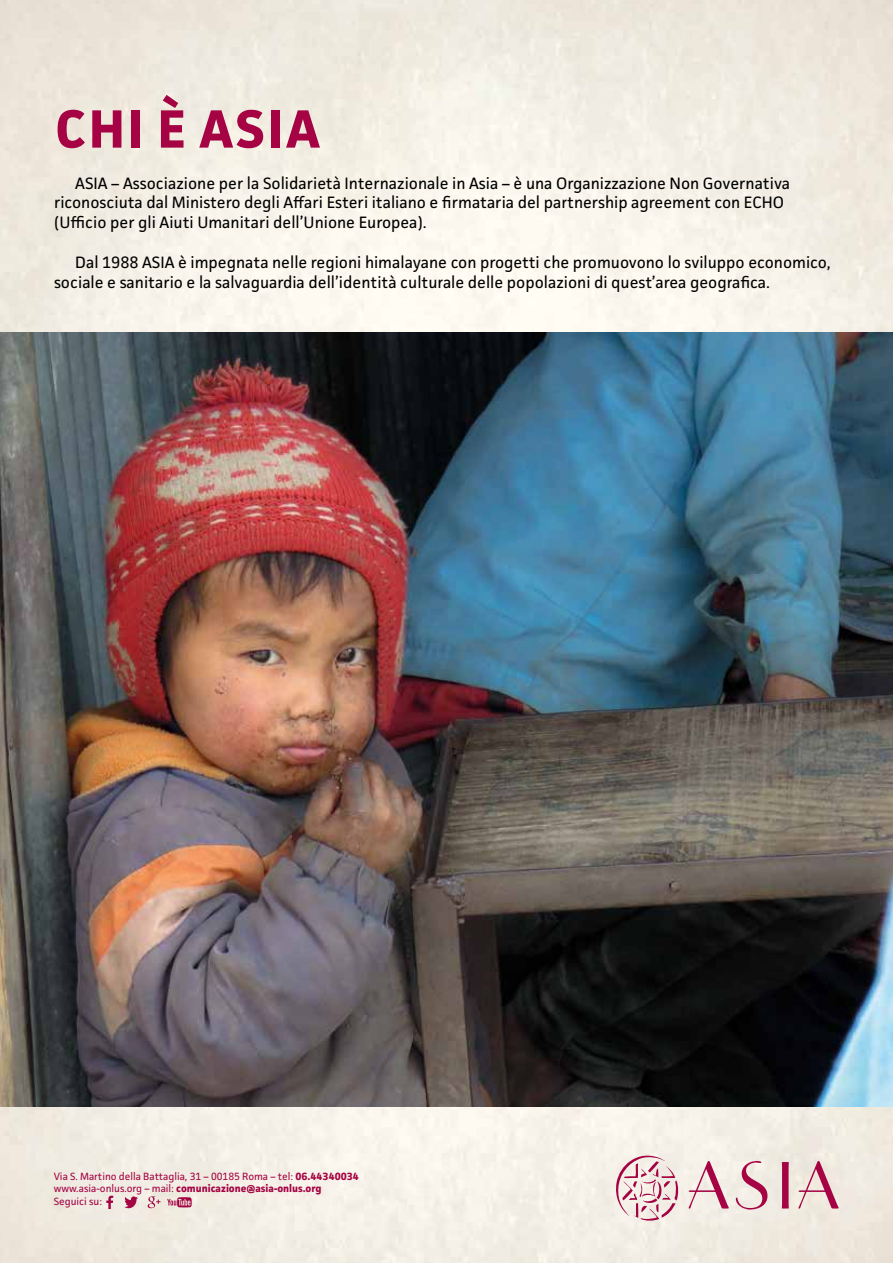
<style>
.page{position:relative;width:893px;height:1263px;background:#fff}
.page>*{position:absolute;margin:0;border:0;box-sizing:border-box;transform-origin:0 0}
.t1{font:700 54px "Facit";letter-spacing:.05em;color:#a50343}
.t2{font:16.5px/19.8px "Facit";color:#000}
.t3{font:10.5px/12.6px "Facit";color:#a50343}
.s1{font-weight:700}
</style>
<div class="page">
<img style="left:0;top:0;width:893px;height:1263px">
<img style="left:0;top:332px;width:893px;height:774px">
<svg style="left:614px;top:1150px;width:65px;height:71px;background:#e6c9cb"></svg>
<svg style="left:689px;top:1161px;width:40px;height:47px;background:#e3bdc3"></svg>
<svg style="left:736px;top:1161px;width:31px;height:48px"></svg>
<svg style="left:782px;top:1162px;width:7px;height:46px"></svg>
<svg style="left:798px;top:1161px;width:41px;height:47px;background:#dfb9be"></svg>
<svg style="left:167px;top:1197px;width:25px;height:10px"></svg>
<svg style="left:148px;top:1196px;width:12px;height:12px"></svg>
<svg style="left:124px;top:1196px;width:14px;height:12px"></svg>
<svg style="left:106px;top:1196px;width:7px;height:13px"></svg>
<h1 class="t1" style="left:55px;top:92px;width:266px">CHI È ASIA</h1>
<p class="t2" style="left:54px;top:173px;width:738px;text-indent:21px">ASIA – Associazione per la Solidarietà Internazionale in Asia – è una Organizzazione Non Governativa riconosciuta dal Ministero degli Affari Esteri italiano e firmataria del partnership agreement con ECHO (Ufficio per gli Aiuti Umanitari dell’Unione Europea).</p>
<p class="t2" style="left:54px;top:252px;width:778px;text-indent:21px">Dal 1988 ASIA è impegnata nelle regioni himalayane con progetti che promuovono lo sviluppo economico, sociale e sanitario e la salvaguardia dell’identità culturale delle popolazioni di quest’area geografica.</p>
<p class="t3" style="left:54px;top:1169px;width:307px">Via S. Martino della Battaglia, 31 – 00185 Roma – tel: <span class="s1">06.44340034 </span>www.asia-onlus.org – mail: <span class="s1">comunicazione@asia-onlus.org<br></span>Seguici su:</p>
</div>
